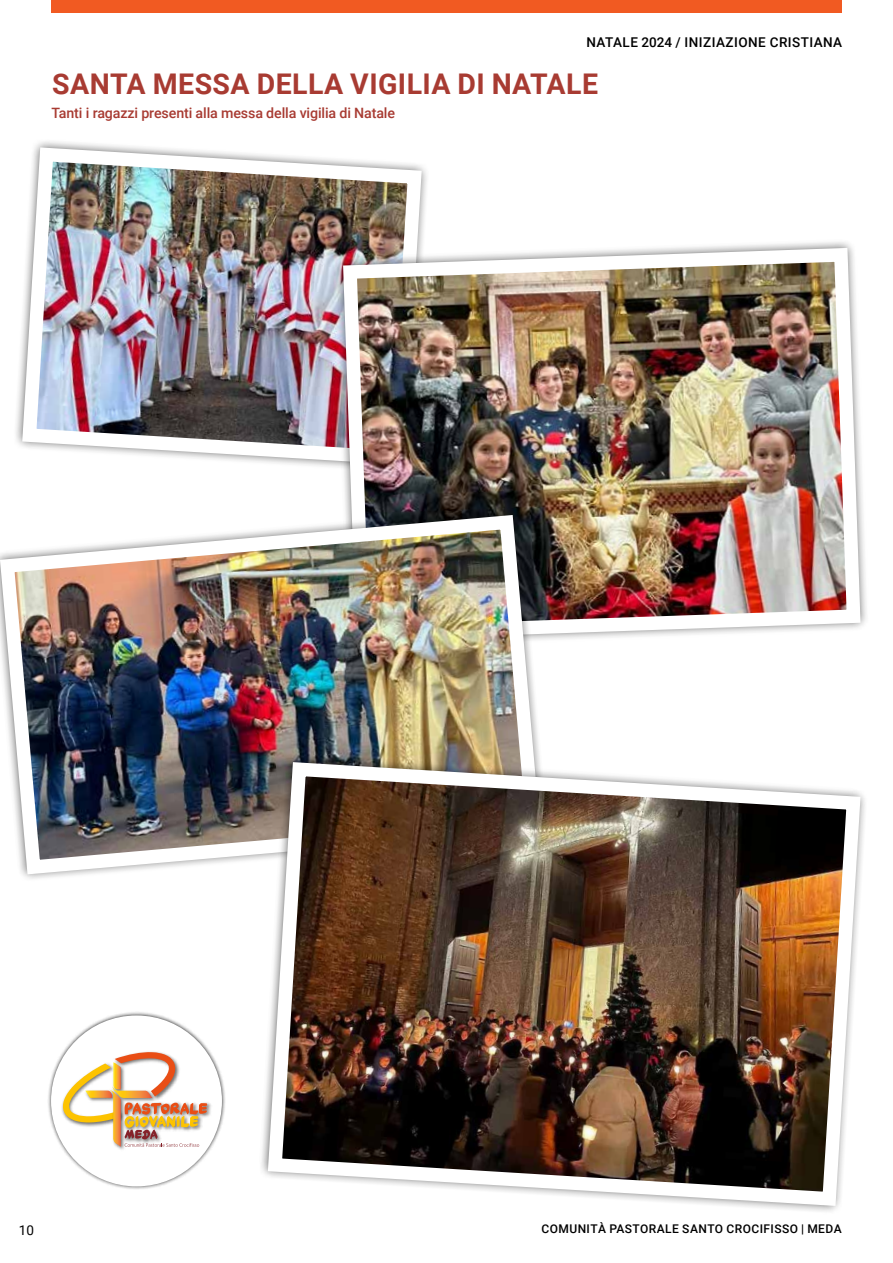
<style>
.page{position:relative;width:893px;height:1263px;background:#fff}
.page>*{position:absolute;margin:0;border:0;box-sizing:border-box;transform-origin:0 0}
.t1{font:700 28.5px "Roboto";letter-spacing:.015em;color:#a83b32}
.t2{font:500 14.25px "Roboto";letter-spacing:-.01em;color:#a83b32}
.t3{font:500 13.5px "Roboto";letter-spacing:.035em;color:#000}
.t4{font:13.5px "Roboto";color:#000}
.t5{font:500 12px "Roboto";letter-spacing:.035em;color:#000}
</style>
<div class="page">
<div style="left:51px;top:0;width:791px;height:13px;background:#f15a22"></div>
<img style="left:16px;top:141px;width:411px;height:326px">
<svg style="left:333px;top:238px;width:94px;height:229px"></svg>
<img style="left:336px;top:241px;width:530px;height:398px">
<img style="left:0;top:508px;width:547px;height:371px">
<svg style="left:257px;top:752px;width:290px;height:127px"></svg>
<img style="left:261px;top:755px;width:604px;height:457px">
<div style="left:47px;top:1011px;width:179px;height:180px;background:#000;opacity:.75"></div>
<div style="left:51px;top:1015px;width:171px;height:171px;background:#fff;border-radius:50%"></div>
<img style="left:207px;top:1102px;width:6px;height:43px">
<svg style="left:61px;top:1052px;width:146px;height:95px"></svg>
<p class="t3" style="left:586px;top:33px;width:257px">NATALE 2024 / INIZIAZIONE CRISTIANA</p>
<h1 class="t1" style="left:52px;top:64px;width:547px">SANTA MESSA DELLA VIGILIA DI NATALE</h1>
<p class="t2" style="left:52px;top:103px;width:345px">Tanti i ragazzi presenti alla messa della vigilia di Natale</p>
<p class="t4" style="left:19px;top:1220px;width:17px">10</p>
<p class="t5" style="left:541px;top:1220px;width:302px">COMUNITÀ PASTORALE SANTO CROCIFISSO | MEDA</p>
</div>
